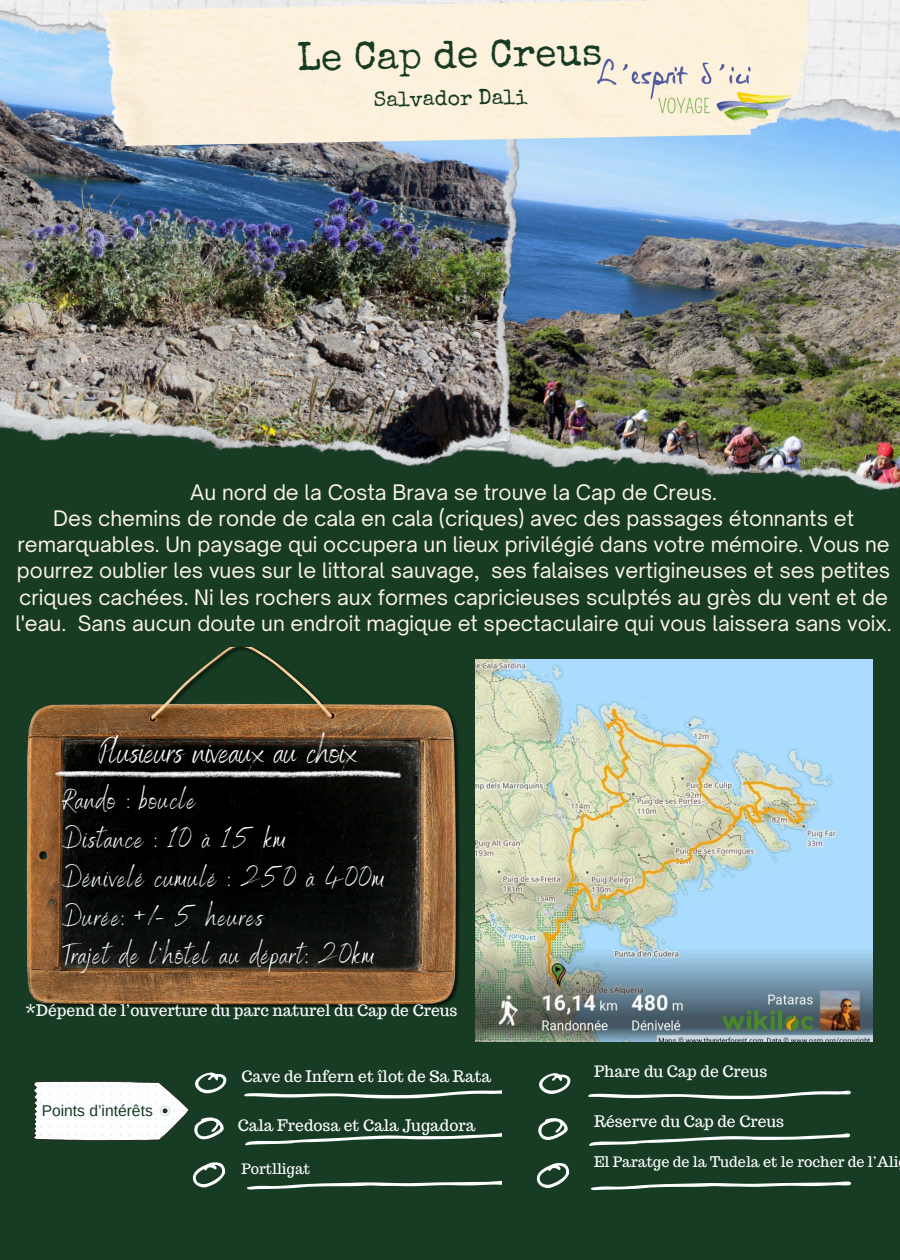
<style>
.page{position:relative;width:900px;height:1260px;background:#183b23}
.page>*{position:absolute;margin:0;border:0;box-sizing:border-box;transform-origin:0 0}
.t1{font:39.25px "Special Elite";color:#183b23}
.t2{font:34.69px "Benedict";color:#fff}
.t3{font:28.12px/38.9px "Benedict";letter-spacing:.05em;color:#fcfdff}
.t4{font:21.25px "Special Elite";color:#183b23}
.t5{font:20.44px/26.2px "Open Sauce One";color:#faf2e9;text-align:center}
.t6{font:15.62px "Trocchi";color:#fcfdff}
.t7{font:15.62px "Arimo";color:#183b23}
.t8{font:14.38px "Trocchi";color:#fcfdff}
</style>
<div class="page">
<svg style="left:244px;top:1090px;width:258px;height:8px"></svg>
<svg style="left:33px;top:1073px;width:194px;height:68px"></svg>
<svg style="left:245px;top:1133px;width:257px;height:13px"></svg>
<svg style="left:193px;top:1162px;width:32px;height:25px"></svg>
<svg style="left:246px;top:1180px;width:256px;height:10px"></svg>
<img style="left:475px;top:659px;width:397px;height:383px">
<img style="left:557px;top:53px;width:343px;height:438px">
<img style="left:0;top:0;width:557px;height:468px">
<img style="left:97px;top:0;width:713px;height:147px">
<img style="left:588px;top:53px;width:212px;height:74px">
<img style="left:27px;top:647px;width:433px;height:359px">
<svg style="left:48px;top:771px;width:360px;height:7px;background:#969695"></svg>
<svg style="left:539px;top:1073px;width:32px;height:21px"></svg>
<svg style="left:588px;top:1091px;width:263px;height:8px"></svg>
<svg style="left:538px;top:1118px;width:30px;height:22px"></svg>
<svg style="left:589px;top:1133px;width:261px;height:13px"></svg>
<svg style="left:537px;top:1163px;width:32px;height:25px"></svg>
<svg style="left:590px;top:1181px;width:262px;height:10px"></svg>
<p class="t1" style="left:297px;top:42px;width:306px;rotate:-1deg">Le Cap de Creus</p>
<p class="t4" style="left:374px;top:91px;width:155px;rotate:-1deg">Salvador Dali</p>
<p class="t5" style="left:16px;top:479px;width:877px">Au nord de la Costa Brava se trouve la Cap de Creus.<br>Des chemins de ronde de cala en cala (criques) avec des passages étonnants et remarquables. Un paysage qui occupera un lieux privilégié dans votre mémoire. Vous ne pourrez oublier les vues sur le littoral sauvage, ses falaises vertigineuses et ses petites criques cachées. Ni les rochers aux formes capricieuses sculptés au grès du vent et de l'eau. Sans aucun doute un endroit magique et spectaculaire qui vous laissera sans voix.</p>
<p class="t2" style="left:99px;top:730px;width:260px">Plusieurs niveaux au choix</p>
<h4 class="t3" style="left:62px;top:779px;width:323px">Rando : boucle<br>Distance : 10 à 15 km<br>Dénivelé cumulé : 250 à 400m<br>Durée: +/- 5 heures<br>Trajet de l’hôtel au départ: 20km</h4>
<p class="t6" style="left:25px;top:1000px;width:434px">*Dépend de l’ouverture du parc naturel du Cap de Creus</p>
<h3 class="t7" style="left:42px;top:1102px;width:113px">Points d’intérêts</h3>
<p class="t6" style="left:594px;top:1061px;width:175px">Phare du Cap de Creus</p>
<p class="t6" style="left:594px;top:1111px;width:192px">Réserve du Cap de Creus</p>
<h2 class="t6" style="left:241px;top:1066px;width:251px">Cave de Infern et îlot de Sa Rata</h2>
<h1 class="t6" style="left:238px;top:1115px;width:239px">Cala Fredosa et Cala Jugadora</h1>
<h4 class="t8" style="left:241px;top:1159px;width:70px">Portlligat</h4>
<p class="t8" style="left:594px;top:1152px;width:306px">El Paratge de la Tudela et le rocher de l’Ali</p>
</div>
